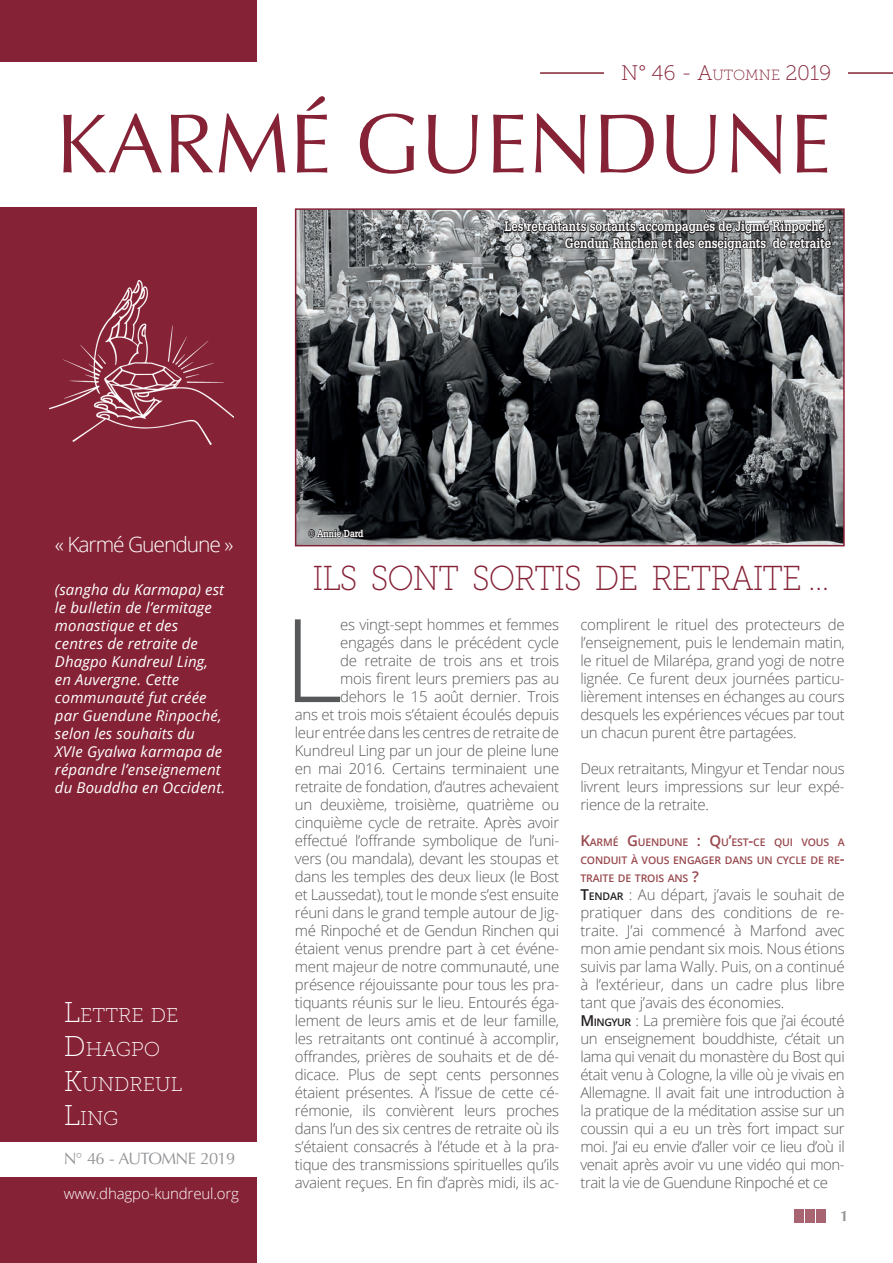
<style>
.page{position:relative;width:893px;height:1263px;background:#fff}
.page>*{position:absolute;margin:0;border:0;box-sizing:border-box;transform-origin:0 0}
.t1{font:300 115.8px "Open Sans";color:#57585a}
.t2{font:84px "Optima LT Std";color:#852236}
.t3{font:34.5px "Museo Slab 100";letter-spacing:-.03em;color:#852236;scale:.93 1}
.t4{font:21px "Museo Slab 100";color:#852236}
.t5{font:300 21px "Open Sans";letter-spacing:-.05em;color:#fff}
.t6{font:19.95px/34.2px "Museo Slab 100";color:#fff}
.t7{font:16.5px "Optima LT Std";letter-spacing:-.04em;color:#939598}
.t8{font:300 15px/18px "Open Sans";letter-spacing:-.02em;color:#57585a;text-align:justify}
.t9{font:italic 15px/18px "Open Sans";letter-spacing:.01em;color:#fff}
.t10{font:300 15px "Open Sans";letter-spacing:-.01em;color:#fff}
.t11{font:700 15px "Optima LT Std";color:#939598}
.t12{font:700 13.5px/16.2px "Glypha LT Std";color:#fff;text-align:right;scale:.85 1}
.t13{font:600 10.5px/18px "Open Sans";letter-spacing:-.015em;color:#98494e;text-align:justify}
.t14{font:700 9.9px "Glypha LT Std";color:#fff;scale:.85 1}
.s1{font-size:14.7px}
.s2{font-size:28.5px}
.s3{font-size:15px}
.s4{font-weight:600;color:#231f20}
.s5{font-weight:600;font-size:10.5px;color:#231f20}
</style>
<div class="page">
<div style="left:0;top:0;width:257px;height:1263px;background:#852236"></div>
<hr style="left:540px;top:72px;width:353px;height:2px;background:#852236">
<div style="left:604px;top:64px;width:244px;height:16px;background:#fff"></div>
<div style="left:0;top:1142px;width:289px;height:35px;background:#fff"></div>
<div style="left:0;top:62px;width:318px;height:144px;background:#fff"></div>
<div style="left:794px;top:1209px;width:9px;height:14px;background:#a96472"></div>
<div style="left:805px;top:1209px;width:9px;height:14px;background:#a96472"></div>
<div style="left:816px;top:1209px;width:9px;height:14px;background:#a96472"></div>
<img style="left:50px;top:281px;width:184px;height:163px">
<img style="left:298px;top:211px;width:544px;height:332px">
<div style="left:295px;top:208px;width:550px;height:338px;border:2px solid #852236"></div>
<svg style="left:307px;top:523px;width:57px;height:21px"></svg>
<svg style="left:503px;top:214px;width:329px;height:44px;background:#6a6b6c"></svg>
<h3 class="t4" style="left:621px;top:61px;width:212px">N° 46 - A<span class="s1">UTOMNE</span> 2019</h3>
<h2 class="t2" style="left:56px;top:95px;width:777px">KARMÉ GUENDUNE</h2>
<p class="t12" style="left:504px;top:218px;width:386px">Les retraitants sortants accompagnés de Jigmé Rinpoché ,<br>Gendun Rinchen et des enseignants de retraite</p>
<h3 class="t5" style="left:55px;top:530px;width:180px">« Karmé Guendune »</h3>
<p class="t9" style="left:55px;top:580px;width:172px">(sangha du Karmapa) est le bulletin de l’ermitage monastique et des centres de retraite de<br>Dhagpo Kundreul Ling, en Auvergne. Cette communauté fut créée par Guendune Rinpoché, selon les souhaits du<br>XVIe Gyalwa karmapa de répandre l’enseignement du Bouddha en Occident.</p>
<h3 class="t6" style="left:64px;top:998px;width:30px"><span class="s2">L</span>ETTRE</h3>
<h3 class="t6" style="left:64px;top:998px;width:101px;text-indent:87px">DE<br><span class="s2">D</span>HAGPO<br><span class="s2">K</span>UNDRE</h3>
<h3 class="t6" style="left:155px;top:1067px;width:27px">UL</h3>
<h3 class="t6" style="left:64px;top:1101px;width:56px"><span class="s2">L</span>ING</h3>
<p class="t7" style="left:64px;top:1148px;width:173px">N° 46 - AUTOMNE 2019</p>
<p class="t10" style="left:64px;top:1183px;width:177px">www.dhagpo-kundreul.org</p>
<p class="t14" style="left:308px;top:527px;width:67px">© Annie Dard</p>
<h3 class="t3" style="left:312px;top:559px;width:557px">ILS SONT SORTIS DE RETRAITE …</h3>
<p class="t8" style="left:295px;top:615px;width:266px;text-align:right">es vingt-sept hommes et femmes engagés dans le précédent cycle<br>de retraite de trois ans et trois<br>mois firent leurs premiers pas au dehors le 15 août dernier. Trois<br>ans et trois mois s’étaient écoulés depuis leur entrée dans les centres de retraite de Kundreul Ling par un jour de pleine lune en mai 2016. Certains terminaient une retraite de fondation, d’autres achevaient un deuxième, troisième, quatrième ou cinquième cycle de retraite. Après avoir effectué l’offrande symbolique de l’uni&shy;vers (ou mandala), devant les stoupas et dans les temples des deux lieux (le Bost et Laussedat), tout le monde s’est ensuite réuni dans le grand temple autour de Jig&shy;mé Rinpoché et de Gendun Rinchen qui étaient venus prendre part à cet événe&shy;ment majeur de notre communauté, une présence réjouissante pour tous les pra&shy;tiquants réunis sur le lieu. Entourés éga&shy;lement de leurs amis et de leur famille, les retraitants ont continué à accomplir, offrandes, prières de souhaits et de dé&shy;dicace. Plus de sept cents personnes étaient présentes. À l’issue de cette cé&shy;rémonie, ils convièrent leurs proches dans l’un des six centres de retraite où ils s’étaient consacrés à l’étude et à la pra&shy;tique des transmissions spirituelles qu’ils avaient reçues. En fin d’après midi, ils ac-</p>
<p class="t8" style="left:580px;top:615px;width:266px">complirent le rituel des protecteurs de l’enseignement, puis le lendemain matin, le rituel de Milarépa, grand yogi de notre lignée. Ce furent deux journées particu&shy;lièrement intenses en échanges au cours desquels les expériences vécues par tout un chacun purent être partagées.</p>
<h1 class="t1" style="left:283px;top:581px;width:61px">L</h1>
<p class="t8" style="left:580px;top:759px;width:266px">Deux retraitants, Mingyur et Tendar nous livrent leurs impressions sur leur expé&shy;rience de la retraite.</p>
<p class="t13" style="left:580px;top:833px;width:266px"><span class="s3">K</span>ARMÉ <span class="s3">G</span>UENDUNE <span class="s3">: Q</span>U<span class="s3">’</span>EST<span class="s3">-</span>CE QUI VOUS A CONDUIT À VOUS ENGAGER DANS UN CYCLE DE RE<span class="s3">-</span>TRAITE DE TROIS ANS <span class="s3">?</span></p>
<p class="t8" style="left:580px;top:885px;width:266px;text-align:left"><span class="s4">T</span><span class="s5">ENDAR</span> : Au départ, j’avais le souhait de pratiquer dans des conditions de re&shy;traite. J’ai commencé à Marfond avec mon amie pendant six mois. Nous étions suivis par lama Wally. Puis, on a continué à l’extérieur, dans un cadre plus libre tant que j’avais des économies.<br><span class="s4">M</span> <span class="s5">INGYUR</span> : La première fois que j’ai écouté un enseignement bouddhiste, c’était un lama qui venait du monastère du Bost qui était venu à Cologne, la ville où je vivais en Allemagne. Il avait fait une introduction à la pratique de la méditation assise sur un coussin qui a eu un très fort impact sur moi. J’ai eu envie d’aller voir ce lieu d’où il venait après avoir vu une vidéo qui mon&shy;trait la vie de Guendune Rinpoché et ce</p>
<p class="t11" style="left:840px;top:1207px;width:10px">1</p>
</div>
